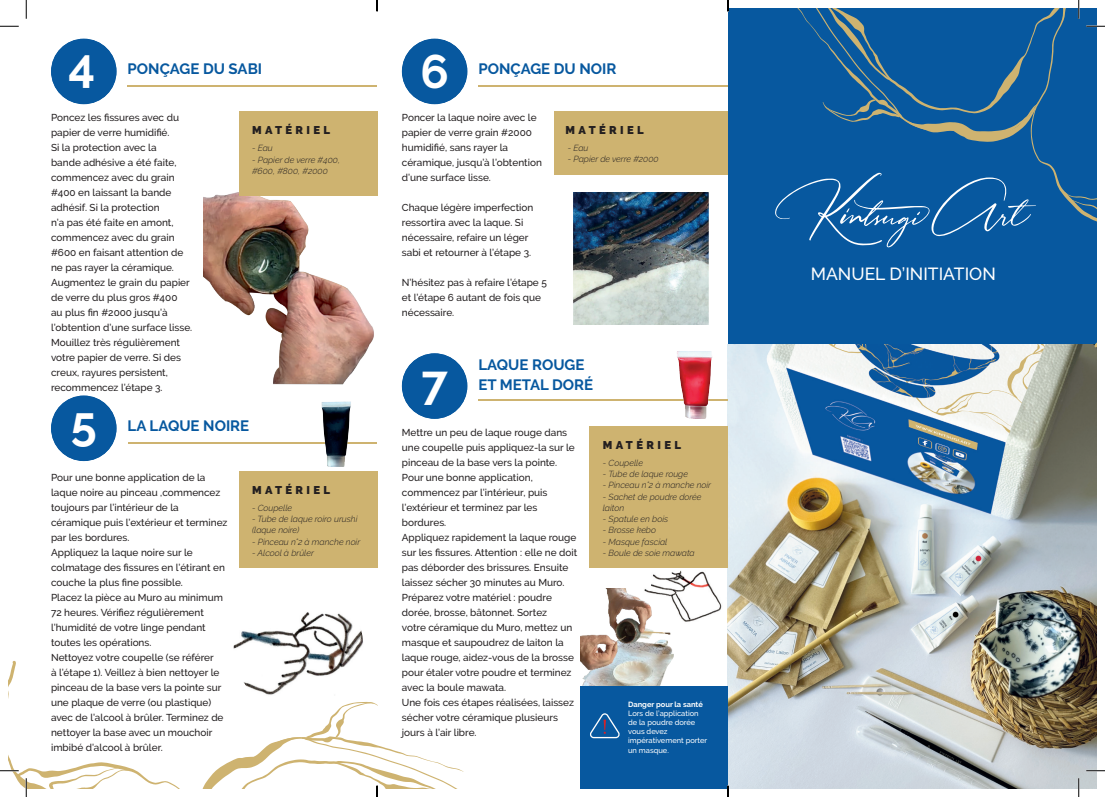
<style>
.page{position:relative;width:1105px;height:797px;background:#fff}
.page>*{position:absolute;margin:0;border:0;box-sizing:border-box;transform-origin:0 0}
.t1{font:700 46.88px "Raleway";color:#fff}
.t2{font:500 17.5px "Raleway";color:#fff}
.t3{font:700 15px/20px "Raleway";color:#07589f}
.t4{font:900 11.25px "Raleway";letter-spacing:.3em;color:#231f20}
.t5{font:500 10px/15px "Raleway";color:#231f20}
.t6{font:italic 300 8.75px/11.2px "Raleway";color:#231f20}
.t7{font:500 7.5px/9px "Raleway";color:#fff}
.t8{font:700 7.5px "Raleway";color:#fff}
</style>
<div class="page">
<img style="left:651px;top:568px;width:77px;height:56px">
<img style="left:203px;top:86px;width:174px;height:299px">
<div style="left:728px;top:9px;width:368px;height:779px;background:#07589f"></div>
<img style="left:728px;top:345px;width:368px;height:443px">
<div style="left:239px;top:112px;width:138px;height:84px;background:#ceb370"></div>
<div style="left:590px;top:426px;width:138px;height:142px;background:#ceb370"></div>
<div style="left:51px;top:39px;width:66px;height:65px;background:#07589f;border-radius:50%"></div>
<div style="left:402px;top:353px;width:65px;height:66px;background:#07589f;border-radius:50%"></div>
<hr style="left:128px;top:85px;width:249px;height:1px;background:#ceb370">
<hr style="left:478px;top:400px;width:250px;height:1px;background:#ceb370">
<div style="left:51px;top:395px;width:66px;height:66px;background:#07589f;border-radius:50%"></div>
<hr style="left:128px;top:442px;width:248px;height:1px;background:#ceb370">
<img style="left:317px;top:401px;width:36px;height:65px">
<div style="left:239px;top:471px;width:138px;height:97px;background:#ceb370"></div>
<img style="left:234px;top:612px;width:129px;height:48px">
<div style="left:554px;top:111px;width:174px;height:63px;background:#ceb370"></div>
<div style="left:402px;top:39px;width:65px;height:65px;background:#07589f;border-radius:50%"></div>
<hr style="left:478px;top:85px;width:250px;height:1px;background:#ceb370">
<img style="left:573px;top:193px;width:135px;height:131px">
<img style="left:672px;top:351px;width:42px;height:67px">
<img style="left:581px;top:589px;width:93px;height:96px">
<div style="left:581px;top:685px;width:147px;height:103px;background:#07589f"></div>
<svg style="left:590px;top:713px;width:30px;height:25px"></svg>
<svg style="left:0;top:25px;width:19px;height:2px"></svg>
<svg style="left:1086px;top:770px;width:19px;height:1px"></svg>
<svg style="left:25px;top:0;width:2px;height:19px"></svg>
<svg style="left:774px;top:0;width:331px;height:348px"></svg>
<svg style="left:1078px;top:778px;width:1px;height:19px"></svg>
<svg style="left:376px;top:0;width:2px;height:11px"></svg>
<svg style="left:0;top:660px;width:464px;height:137px"></svg>
<svg style="left:727px;top:0;width:2px;height:11px"></svg>
<svg style="left:727px;top:785px;width:2px;height:12px"></svg>
<h1 class="t1" style="left:69px;top:39px;width:28px">4</h1>
<h3 class="t3" style="left:128px;top:59px;width:136px">PONÇAGE DU SABI</h3>
<p class="t5" style="left:51px;top:110px;width:143px">Poncez les fissures avec du papier de verre humidifié.<br>Si la protection avec la<br>bande adhésive a été faite, commencez avec du grain #400 en laissant la bande adhésif. Si la protection<br>n’a pas été faite en amont, commencez avec du grain #600 en faisant attention de ne pas rayer la céramique.<br>Augmentez le grain du papier de verre du plus gros #400<br>au plus fin #2000 jusqu’à l’obtention d’une surface lisse.<br>Mouillez très régulièrement votre papier de verre. Si des creux, rayures persistent, recommencez l’étape 3.</p>
<p class="t4" style="left:252px;top:124px;width:80px">MATÉRIEL</p>
<p class="t6" style="left:252px;top:142px;width:22px">- Eau</p>
<p class="t6" style="left:252px;top:154px;width:90px">- Papier de verre #400, #600, #800, #2000</p>
<h1 class="t1" style="left:71px;top:396px;width:27px">5</h1>
<h3 class="t3" style="left:128px;top:415px;width:123px">LA LAQUE NOIRE</h3>
<p class="t5" style="left:51px;top:470px;width:178px">Pour une bonne application de la laque noire au pinceau ,commencez toujours par l’intérieur de la céramique puis l’extérieur et terminez par les bordures.<br>Appliquez la laque noire sur le colmatage des fissures en l’étirant en couche la plus fine possible.<br>Placez la pièce au Muro au minimum<br>72 heures. Vérifiez régulièrement l’humidité de votre linge pendant toutes les opérations.<br>Nettoyez votre coupelle (se référer<br>à l’étape 1). Veillez à bien nettoyer le pinceau de la base vers la pointe sur une plaque de verre (ou plastique) avec de l’alcool à brûler. Terminez de nettoyer la base avec un mouchoir imbibé d’alcool à brûler.</p>
<p class="t4" style="left:252px;top:483px;width:80px">MATÉRIEL</p>
<p class="t6" style="left:252px;top:502px;width:42px">- Coupelle</p>
<p class="t6" style="left:252px;top:513px;width:107px">- Tube de laque roiro urushi (laque noire)</p>
<p class="t6" style="left:252px;top:536px;width:110px">- Pinceau n°2 à manche noir</p>
<p class="t6" style="left:252px;top:547px;width:63px">- Alcool à brûler</p>
<h1 class="t1" style="left:420px;top:45px;width:30px">6</h1>
<h3 class="t3" style="left:478px;top:59px;width:140px">PONÇAGE DU NOIR</h3>
<p class="t5" style="left:402px;top:110px;width:141px">Poncer la laque noire avec le papier de verre grain #2000 humidifié, sans rayer la céramique, jusqu’à l’obtention d’une surface lisse.</p>
<p class="t5" style="left:402px;top:200px;width:133px">Chaque légère imperfection ressortira avec la laque. Si nécessaire, refaire un léger sabi et retourner à l’étape 3.</p>
<p class="t5" style="left:402px;top:275px;width:146px">N’hésitez pas à refaire l’étape 5 et l’étape 6 autant de fois que nécessaire.</p>
<p class="t4" style="left:566px;top:123px;width:80px">MATÉRIEL</p>
<p class="t6" style="left:568px;top:142px;width:22px">- Eau</p>
<p class="t6" style="left:568px;top:153px;width:92px">- Papier de verre #2000</p>
<h1 class="t1" style="left:421px;top:356px;width:28px">7</h1>
<h3 class="t3" style="left:478px;top:355px;width:116px">LAQUE ROUGE<br>ET METAL DORÉ</h3>
<p class="t5" style="left:402px;top:425px;width:177px">Mettre un peu de laque rouge dans une coupelle puis appliquez-la sur le pinceau de la base vers la pointe.<br>Pour une bonne application, commencez par l’intérieur, puis l’extérieur et terminez par les bordures.<br>Appliquez rapidement la laque rouge sur les fissures. Attention : elle ne doit pas déborder des brissures. Ensuite laissez sécher 30 minutes au Muro.<br>Préparez votre matériel : poudre dorée, brosse, bâtonnet. Sortez<br>votre céramique du Muro, mettez un masque et saupoudrez de laiton la laque rouge, aidez-vous de la brosse pour étaler votre poudre et terminez avec la boule mawata.<br>Une fois ces étapes réalisées, laissez sécher votre céramique plusieurs jours à l’air libre.</p>
<p class="t4" style="left:603px;top:438px;width:80px">MATÉRIEL</p>
<p class="t6" style="left:603px;top:457px;width:42px">- Coupelle</p>
<p class="t6" style="left:603px;top:468px;width:87px">- Tube de laque rouge</p>
<p class="t6" style="left:603px;top:479px;width:110px">- Pinceau n°2 à manche noir</p>
<p class="t6" style="left:603px;top:491px;width:100px">- Sachet de poudre dorée laiton</p>
<p class="t6" style="left:603px;top:513px;width:67px">- Spatule en bois</p>
<p class="t6" style="left:603px;top:524px;width:55px">- Brosse kebo</p>
<p class="t6" style="left:603px;top:536px;width:66px">- Masque fascial</p>
<p class="t6" style="left:603px;top:547px;width:93px">- Boule de soie mawata</p>
<p class="t8" style="left:628px;top:700px;width:76px">Danger pour la santé</p>
<p class="t7" style="left:628px;top:709px;width:81px">Lors de l’application de la poudre dorée vous devez impérativement porter un masque.</p>
<h2 class="t2" style="left:811px;top:264px;width:186px">MANUEL D’INITIATION</h2>
</div>
